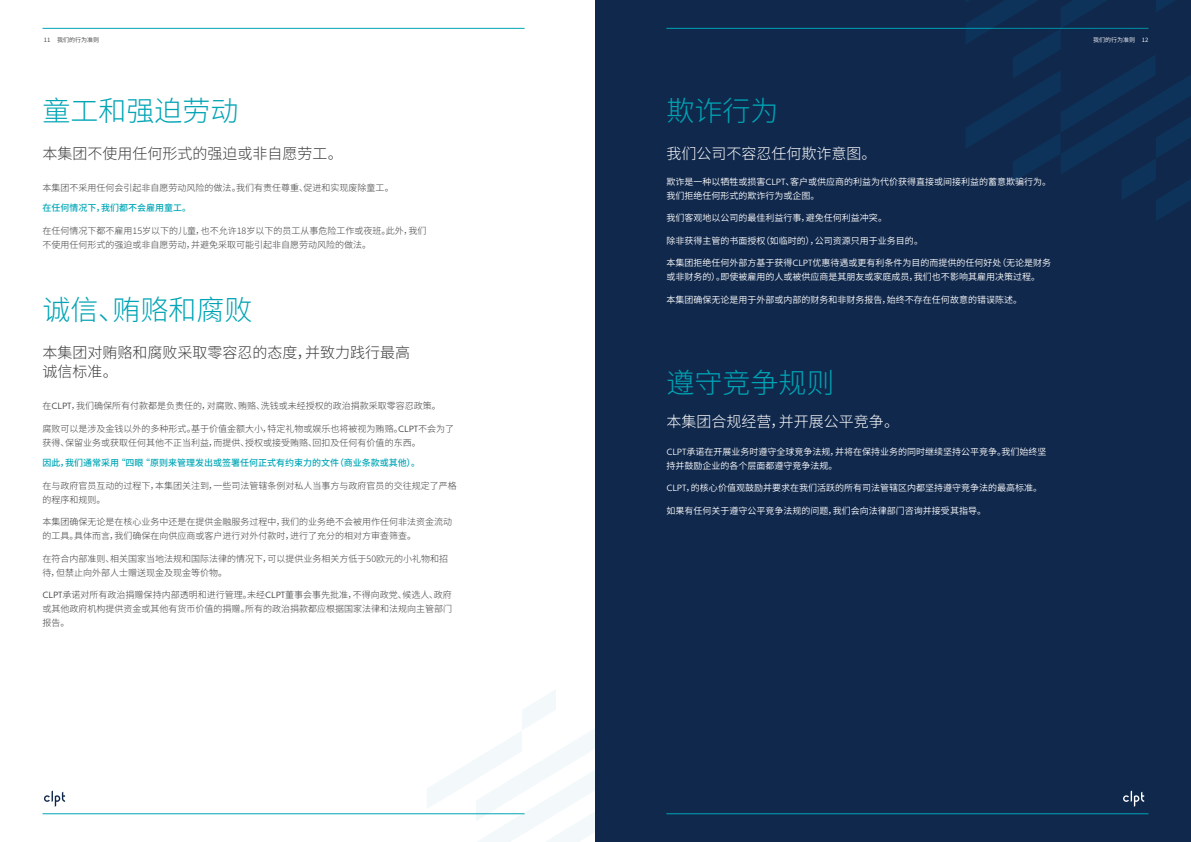
<style>
.page{position:relative;width:1191px;height:842px;background:#fff}
.page>*{position:absolute;margin:0;border:0;box-sizing:border-box;transform-origin:0 0}
.t1{font:300 28px "Source Han Sans SC";color:#00a4b5}
.t2{font:300 15px/19px "Source Han Sans SC";color:#3c3c3b}
.t3{font:300 15px "Source Han Sans SC";color:#fff}
.t4{font:300 9px/14px "Source Han Sans SC";color:#3c3c3b}
.t5{font:9px/14px "Source Han Sans SC";color:#fff}
.t6{font:500 9px "Source Han Sans SC";color:#00a7b7}
.t7{font:6px "Source Han Sans SC";color:#3c3c3b}
.t8{font:6px "Source Han Sans SC";color:#fff}
.s1{font-family:"Soleil Lt";font-weight:400}
.s2{font-family:"Soleil Lt"}
</style>
<div class="page">
<svg style="left:427px;top:690px;width:168px;height:152px"></svg>
<div style="left:595px;top:0;width:596px;height:842px;background:#10284c"></div>
<hr style="left:43px;top:813px;width:481px;height:1px;background:#00a4b5">
<hr style="left:666px;top:813px;width:482px;height:1px;background:#00a4b5">
<hr style="left:43px;top:28px;width:481px;height:1px;background:#00a4b5">
<hr style="left:666px;top:28px;width:482px;height:1px;background:#00a4b5">
<svg style="left:965px;top:0;width:226px;height:220px"></svg>
<svg style="left:1123px;top:790px;width:21px;height:17px"></svg>
<svg style="left:44px;top:790px;width:21px;height:17px"></svg>
<p class="t7" style="left:44px;top:37px;width:57px">11 我们的行为准则</p>
<p class="t8" style="left:1093px;top:37px;width:57px">我们的行为准则 12</p>
<h1 class="t1" style="left:43px;top:95px;width:197px">童工和强迫劳动</h1>
<h2 class="t2" style="left:43px;top:144px;width:302px">本集团不使用任何形式的强迫或非自愿劳工。</h2>
<p class="t4" style="left:43px;top:180px;width:353px">本集团不采用任何会引起非自愿劳动风险的做法。我们有责任尊重、促进和实现废除童工。</p>
<p class="t6" style="left:43px;top:203px;width:150px">在任何情况下，我们都不会雇用童工。</p>
<p class="t4" style="left:43px;top:223px;width:385px">在任何情况下都不雇用15岁以下的儿童，也不允许18岁以下的员工从事危险工作或夜班。此外，我们不使用任何形式的强迫或非自愿劳动，并避免采取可能引起非自愿劳动风险的做法。</p>
<h1 class="t1" style="left:43px;top:294px;width:211px">诚信、贿赂和腐败</h1>
<h2 class="t2" style="left:43px;top:343px;width:369px">本集团对贿赂和腐败采取零容忍的态度，并致力践行最高诚信标准。</h2>
<p class="t4" style="left:43px;top:399px;width:400px">在<span class="s1">CLPT</span>，我们确保所有付款都是负责任的，对腐败、贿赂、洗钱或未经授权的政治捐款采取零容忍政策。</p>
<p class="t4" style="left:43px;top:422px;width:413px">腐败可以是涉及金钱以外的多种形式。基于价值金额大小，特定礼物或娱乐也将被视为贿赂。<span class="s1">CLPT</span>不会为了获得、保留业务或获取任何其他不正当利益，而提供、授权或接受贿赂、回扣及任何有价值的东西。</p>
<p class="t6" style="left:43px;top:458px;width:379px">因此，我们通常采用 “四眼 “原则来管理发出或签署任何正式有约束力的文件（商业条款或其他）。</p>
<p class="t4" style="left:43px;top:479px;width:415px">在与政府官员互动的过程下，本集团关注到，一些司法管辖条例对私人当事方与政府官员的交往规定了严格的程序和规则。</p>
<p class="t4" style="left:43px;top:515px;width:411px">本集团确保无论是在核心业务中还是在提供金融服务过程中，我们的业务绝不会被用作任何非法资金流动的工具。具体而言，我们确保在向供应商或客户进行对外付款时，进行了充分的相对方审查筛查。</p>
<p class="t4" style="left:43px;top:552px;width:407px">在符合内部准则、相关国家当地法规和国际法律的情况下，可以提供业务相关方低于50欧元的小礼物和招待，但禁止向外部人士赠送现金及现金等价物。</p>
<p class="t4" style="left:43px;top:588px;width:411px;text-align:justify"><span class="s1">CLPT</span>承诺对所有政治捐赠保持内部透明和进行管理。未经<span class="s1">CLPT</span>董事会事先批准，不得向政党、候选人、政府或其他政府机构提供资金或其他有货币价值的捐赠。所有的政治捐款都应根据国家法律和法规向主管部门报告。</p>
<h1 class="t1" style="left:666px;top:95px;width:113px">欺诈行为</h1>
<h2 class="t3" style="left:666px;top:145px;width:212px">我们公司不容忍任何欺诈意图。</h2>
<p class="t5" style="left:666px;top:175px;width:386px">欺诈是一种以牺牲或损害<span class="s2">CLPT</span>、客户或供应商的利益为代价获得直接或间接利益的蓄意欺骗行为。我们拒绝任何形式的欺诈行为或企图。</p>
<p class="t5" style="left:666px;top:211px;width:222px">我们客观地以公司的最佳利益行事，避免任何利益冲突。</p>
<p class="t5" style="left:666px;top:234px;width:258px">除非获得主管的书面授权（如临时的），公司资源只用于业务目的。</p>
<p class="t5" style="left:666px;top:256px;width:386px">本集团拒绝任何外部方基于获得<span class="s2">CLPT</span>优惠待遇或更有利条件为目的而提供的任何好处（无论是财务或非财务的）。即使被雇用的人或被供应商是其朋友或家庭成员，我们也不影响其雇用决策过程。</p>
<p class="t5" style="left:666px;top:293px;width:357px">本集团确保无论是用于外部或内部的财务和非财务报告，始终不存在任何故意的错误陈述。</p>
<h1 class="t1" style="left:666px;top:367px;width:169px">遵守竞争规则</h1>
<h2 class="t3" style="left:666px;top:413px;width:234px">本集团合规经营，并开展公平竞争。</h2>
<p class="t5" style="left:666px;top:445px;width:382px"><span class="s2">CLPT</span>承诺在开展业务时遵守全球竞争法规，并将在保持业务的同时继续坚持公平竞争。我们始终坚持并鼓励企业的各个层面都遵守竞争法规。</p>
<p class="t5" style="left:666px;top:481px;width:377px"><span class="s2">CLPT</span>，的核心价值观鼓励并要求在我们活跃的所有司法管辖区内都坚持遵守竞争法的最高标准。</p>
<p class="t5" style="left:666px;top:504px;width:321px">如果有任何关于遵守公平竞争法规的问题，我们会向法律部门咨询并接受其指导。</p>
</div>
